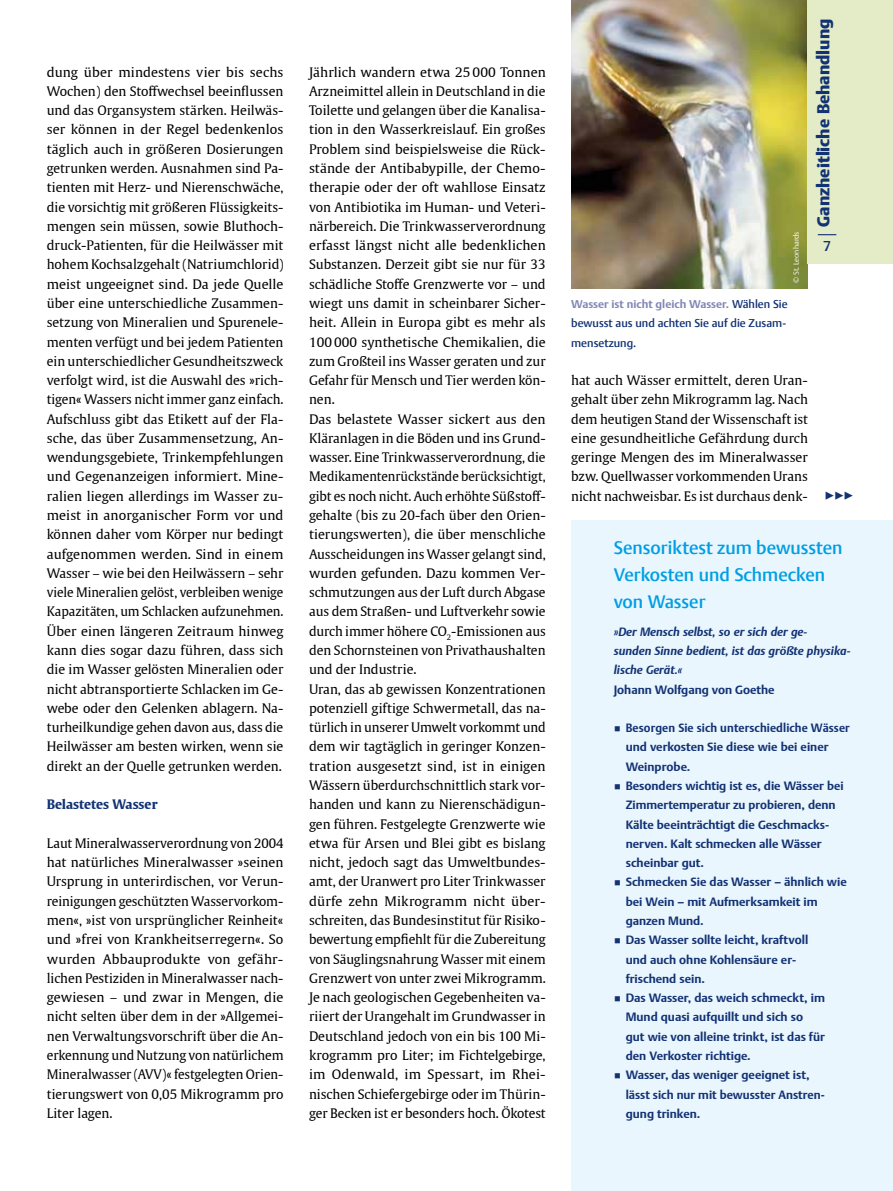
<style>
.page{position:relative;width:893px;height:1191px;background:#fff}
.page>*{position:absolute;margin:0;border:0;box-sizing:border-box;transform-origin:0 0}
.t1{font:500 18px/27px "Thieme Argo 2011";color:#009fe3}
.t2{font:900 17.25px "Thieme Argo 2011";color:#123274}
.t3{font:900 14.25px "Thieme Argo 2011";color:#123274}
.t4{font:500 14.25px "Thieme Argo 2011";color:#123274}
.t5{font:13.05px/19.2px "Thieme Gulliver 2011";color:#000;text-align:justify}
.t6{font:700 13.05px "Thieme Gulliver 2011";letter-spacing:-.005em;color:#123274}
.t7{font:700 12px/19.2px "Thieme Argo 2011";color:#123274}
.t8{font:italic 700 12px/19.2px "Thieme Argo 2011";color:#123274}
.t9{font:700 12px/19.2px "Thieme Argo 2011";color:#123274;scale:.95 1}
.t10{font:500 11.25px/19.2px "Thieme Argo 2011";color:#123274}
.t11{font:300 7.5px "Thieme Argo 2011";color:#fff}
.s1{font-weight:700;color:#8187b5}
.s2{font-size:9px}
</style>
<div class="page">
<img style="left:571px;top:0;width:237px;height:289px">
<div style="left:808px;top:0;width:85px;height:264px;background:#e3ecc6"></div>
<svg style="left:818px;top:234px;width:18px;height:1px"></svg>
<div style="left:571px;top:520px;width:322px;height:671px;background:#eaf6fe"></div>
<p class="t5" style="left:47px;top:62px;width:238px">dung über mindestens vier bis sechs Wochen) den Stoffwechsel beeinflussen und das Organsystem stärken. Heilwäs&shy;ser können in der Regel bedenkenlos täglich auch in größeren Dosierungen getrunken werden. Ausnahmen sind Pa&shy;tienten mit Herz- und Nierenschwäche, die vorsichtig mit größeren Flüssigkeits&shy;mengen sein müssen, sowie Bluthoch&shy;druck-Patienten, für die Heilwässer mit hohem Kochsalzgehalt (Natriumchlorid) meist ungeeignet sind. Da jede Quelle über eine unterschiedliche Zusammen&shy;setzung von Mineralien und Spurenele&shy;menten verfügt und bei jedem Patienten ein unterschiedlicher Gesundheitszweck verfolgt wird, ist die Auswahl des »rich&shy;tigen« Wassers nicht immer ganz einfach.<br>Aufschluss gibt das Etikett auf der Fla&shy;sche, das über Zusammensetzung, An&shy;wendungsgebiete, Trinkempfehlungen und Gegenanzeigen informiert. Mine&shy;ralien liegen allerdings im Wasser zu&shy;meist in anorganischer Form vor und können daher vom Körper nur bedingt aufgenommen werden. Sind in einem Wasser – wie bei den Heilwässern – sehr viele Mineralien gelöst, verbleiben wenige Kapazitäten, um Schlacken aufzunehmen.<br>Über einen längeren Zeitraum hinweg kann dies sogar dazu führen, dass sich die im Wasser gelösten Mineralien oder nicht abtransportierte Schlacken im Ge&shy;webe oder den Gelenken ablagern. Na&shy;turheilkundige gehen davon aus, dass die Heilwässer am besten wirken, wenn sie direkt an der Quelle getrunken werden.</p>
<p class="t6" style="left:47px;top:794px;width:112px">Belastetes Wasser</p>
<p class="t5" style="left:47px;top:833px;width:238px">Laut Mineralwasserverordnung von 2004 hat natürliches Mineralwasser »seinen Ursprung in unterirdischen, vor Verun&shy;reinigungen geschützten Wasservorkom&shy;men«, »ist von ursprünglicher Reinheit« und »frei von Krankheitserregern«. So wurden Abbauprodukte von gefähr&shy;lichen Pestiziden in Mineralwasser nach&shy;gewiesen – und zwar in Mengen, die nicht selten über dem in der »Allgemei&shy;nen Verwaltungsvorschrift über die An&shy;erkennung und Nutzung von natürlichem Mineralwasser (AVV)« festgelegten Orien&shy;tierungswert von 0,05 Mikrogramm pro Liter lagen.</p>
<p class="t5" style="left:309px;top:62px;width:238px;text-align:left">Jährlich wandern etwa 25 000 Tonnen Arzneimittel allein in Deutschland in die Toilette und gelangen über die Kanalisa&shy;tion in den Wasserkreislauf. Ein großes Problem sind beispielsweise die Rück&shy;stände der Antibabypille, der Chemo&shy;therapie oder der oft wahllose Einsatz von Antibiotika im Human- und Veteri&shy;närbereich. Die Trinkwasserverordnung erfasst längst nicht alle bedenklichen Substanzen. Derzeit gibt sie nur für 33 schädliche Stoffe Grenzwerte vor – und wiegt uns damit in scheinbarer Sicher&shy;heit. Allein in Europa gibt es mehr als 100 000 synthetische Chemikalien, die zum Großteil ins Wasser geraten und zur Gefahr für Mensch und Tier werden kön&shy;nen.<br>Das belastete Wasser sickert aus den Kläranlagen in die Böden und ins Grund&shy;wasser. Eine Trinkwasserverordnung, die Medikamentenrückstände berücksichtigt, gibt es noch nicht. Auch erhöhte Süßstoff&shy;gehalte (bis zu 20-fach über den Orien&shy;tierungswerten), die über menschliche Ausscheidungen ins Wasser gelangt sind, wurden gefunden. Dazu kommen Ver&shy;schmutzungen aus der Luft durch Abgase aus dem Straßen- und Luftverkehr sowie durch immer höhere CO<sub>2</sub>-Emissionen aus den Schornsteinen von Privathaushalten und der Industrie.<br>Uran, das ab gewissen Konzentrationen potenziell giftige Schwermetall, das na&shy;türlich in unserer Umwelt vorkommt und dem wir tagtäglich in geringer Konzen&shy;tration ausgesetzt sind, ist in einigen Wässern überdurchschnittlich stark vor&shy;handen und kann zu Nierenschädigun&shy;gen führen. Festgelegte Grenzwerte wie etwa für Arsen und Blei gibt es bislang nicht, jedoch sagt das Umweltbundes&shy;amt, der Uranwert pro Liter Trinkwasser dürfe zehn Mikrogramm nicht über&shy;schreiten, das Bundesinstitut für Risiko&shy;bewertung empfiehlt für die Zubereitung von Säuglingsnahrung Wasser mit einem Grenzwert von unter zwei Mikrogramm.<br>Je nach geologischen Gegebenheiten va&shy;riiert der Urangehalt im Grundwasser in Deutschland jedoch von ein bis 100 Mi&shy;krogramm pro Liter; im Fichtelgebirge, im Odenwald, im Spessart, im Rhei&shy;nischen Schiefergebirge oder im Thürin&shy;ger Becken ist er besonders hoch. Ökotest</p>
<p class="t11" style="left:791px;top:283px;width:53px;rotate:-90deg">© St. Leonhards</p>
<p class="t10" style="left:571px;top:294px;width:218px"><span class="s1">Wasser ist nicht gleich Wasser.</span> Wählen Sie bewusst aus und achten Sie auf die Zusam&shy;mensetzung.</p>
<h2 class="t2" style="left:812px;top:226px;width:209px;rotate:-90deg">Ganzheitliche Behandlung</h2>
<p class="t4" style="left:823px;top:236px;width:10px">7</p>
<p class="t5" style="left:571px;top:370px;width:238px">hat auch Wässer ermittelt, deren Uran&shy;gehalt über zehn Mikrogramm lag. Nach dem heutigen Stand der Wissenschaft ist eine gesundheitliche Gefährdung durch geringe Mengen des im Mineralwasser bzw. Quellwasser vorkommenden Urans nicht nachweisbar. Es ist durchaus denk-</p>
<p class="t3" style="left:825px;top:486px;width:31px">▶▶▶</p>
<h1 class="t1" style="left:614px;top:533px;width:230px">Sensoriktest zum bewussten<br>Verkosten und Schmecken von Wasser</h1>
<p class="t8" style="left:614px;top:622px;width:238px">»Der Mensch selbst, so er sich der ge-<br>sunden Sinne bedient, ist das größte physika&shy;lische Gerät.«</p>
<p class="t7" style="left:614px;top:679px;width:162px">Johann Wolfgang von Goethe</p>
<p class="t9" style="left:626px;top:718px;width:237px;text-indent:-12px"><span class="s2">■</span> Besorgen Sie sich unterschiedliche Wässer und verkosten Sie diese wie bei einer<br>Weinprobe.</p>
<p class="t7" style="left:626px;top:776px;width:219px;text-indent:-12px"><span class="s2">■</span> Besonders wichtig ist es, die Wässer bei Zimmertemperatur zu probieren, denn Kälte beeinträchtigt die Geschmacks&shy;nerven. Kalt schmecken alle Wässer scheinbar gut.</p>
<p class="t7" style="left:626px;top:872px;width:223px;text-indent:-12px"><span class="s2">■</span> Schmecken Sie das Wasser – ähnlich wie bei Wein – mit Aufmerksamkeit im ganzen Mund.</p>
<p class="t7" style="left:626px;top:930px;width:184px;text-indent:-12px"><span class="s2">■</span> Das Wasser sollte leicht, kraftvoll und auch ohne Kohlensäure er&shy;frischend sein.</p>
<p class="t7" style="left:626px;top:988px;width:201px;text-indent:-12px"><span class="s2">■</span> Das Wasser, das weich schmeckt, im<br>Mund quasi aufquillt und sich so<br>gut wie von alleine trinkt, ist das für den Verkoster richtige.</p>
<p class="t7" style="left:626px;top:1065px;width:201px;text-indent:-12px"><span class="s2">■</span> Wasser, das weniger geeignet ist, lässt sich nur mit bewusster Anstren&shy;gung trinken.</p>
</div>
